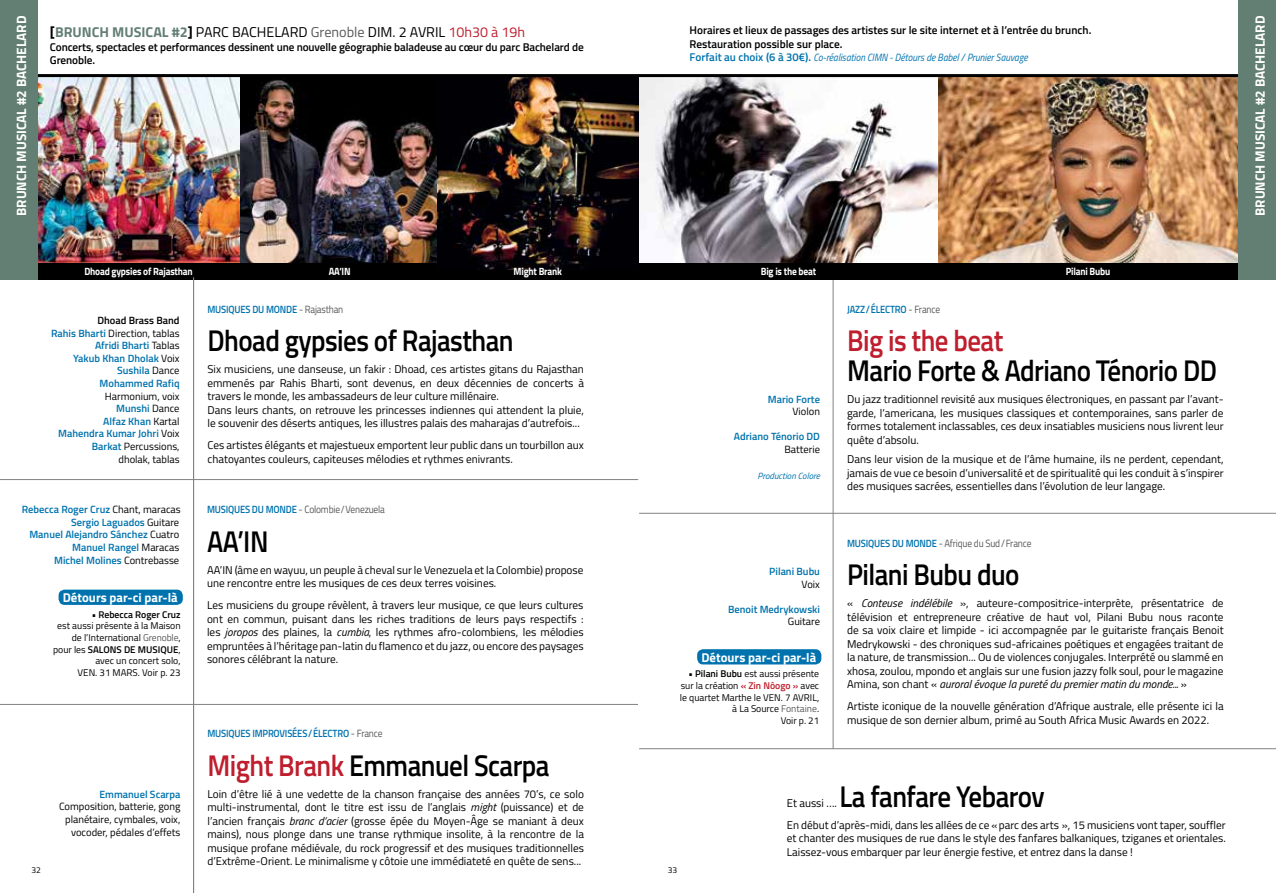
<style>
.page{position:relative;width:1276px;height:893px;background:#fff}
.page>*{position:absolute;margin:0;border:0;box-sizing:border-box;transform-origin:0 0}
.t1{font:600 30px "Titillium Web";letter-spacing:-.02em;color:#000;scale:.9 1}
.t2{font:600 30px "Titillium Web";letter-spacing:-.02em;color:#be1e2d;scale:.9 1}
.t3{font:14.25px "Titillium Web";color:#000}
.t4{font:700 13.5px "Titillium Web";color:#fff}
.t5{font:700 12.75px "Titillium Web";color:#fff}
.t6{font:11.25px/13.5px "Titillium Web";color:#000;text-align:justify}
.t7{font:600 11.25px/13.5px "Titillium Web";letter-spacing:-.01em;color:#000}
.t8{font:600 10.5px/12.6px "Titillium Web";color:#0073ae;text-align:right}
.t9{font:10.5px/12.6px "Titillium Web";color:#000;text-align:right}
.t10{font:600 10.5px "Titillium Web";letter-spacing:-.02em;color:#0073ae;scale:.9 1}
.t11{font:italic 10.5px "Titillium Web";color:#0073ae;scale:.9 1}
.t12{font:10.5px "Titillium Web";letter-spacing:-.02em;color:#58595b;scale:.9 1}
.t13{font:700 10.5px "Titillium Web";letter-spacing:-.02em;color:#fff;scale:.9 1}
.t14{font:9.75px/11.7px "Titillium Web";color:#000;text-align:right}
.t15{font:600 9.75px "Titillium Web";color:#000}
.t16{font:italic 9px "Titillium Web";color:#0073ae}
.t17{font:8.4px "Titillium Web";color:#000}
.s1{font-weight:600;font-style:normal;font-size:11.25px}
.s2{font-weight:700}
.s3{font-weight:700;color:#637f74}
.s4{color:#58595b}
.s5{color:#be1e2d}
.s6{color:#000}
.s7{font-weight:400;color:#000}
.s8{font-weight:600;color:#0073ae}
.s9{font-weight:400;color:#58595b}
.s10{font-style:italic}
.s11{font-weight:600}
.s12{font-weight:600;color:#be1e2d}
</style>
<div class="page">
<img style="left:239px;top:77px;width:198px;height:186px">
<img style="left:37px;top:77px;width:202px;height:186px">
<img style="left:938px;top:77px;width:300px;height:186px">
<div style="left:37px;top:263px;width:1201px;height:16px;background:#000"></div>
<hr style="left:833px;top:279px;width:1px;height:470px;background:#808285">
<img style="left:638px;top:77px;width:300px;height:186px">
<img style="left:437px;top:77px;width:201px;height:192px">
<hr style="left:639px;top:513px;width:637px;height:1px;background:#808285">
<hr style="left:639px;top:748px;width:637px;height:1px;background:#808285">
<hr style="left:0;top:704px;width:638px;height:1px;background:#808285">
<hr style="left:0;top:74px;width:1276px;height:3px;background:#000">
<div style="left:1238px;top:0;width:38px;height:279px;background:#637f74"></div>
<div style="left:0;top:0;width:37px;height:279px;background:#637f74"></div>
<hr style="left:193px;top:277px;width:1px;height:616px;background:#808285">
<hr style="left:0;top:479px;width:638px;height:1px;background:#808285">
<div style="left:59px;top:590px;width:124px;height:15px;background:#0073ae;border-radius:6px"></div>
<div style="left:697px;top:649px;width:124px;height:15px;background:#0073ae;border-radius:6px"></div>
<p class="t4" style="left:11px;top:216px;width:202px;rotate:-90deg">BRUNCH MUSICAL #2 BACHELARD</p>
<p class="t4" style="left:1250px;top:216px;width:202px;rotate:-90deg">BRUNCH MUSICAL #2 BACHELARD</p>
<p class="t7" style="left:689px;top:23px;width:403px">Horaires et lieux de passages des artistes sur le site internet et à l’entrée du brunch.<br>Restauration possible sur place.</p>
<p class="t11" style="left:689px;top:50px;width:377px"><span class="s1">Forfait au choix (6 à 30€).</span> Co-réalisation CIMN - Détours de Babel / Prunier Sauvage</p>
<p class="t3" style="left:50px;top:22px;width:477px"><span class="s2">[</span><span class="s3">BRUNCH MUSICAL #2</span><span class="s2">]</span> PARC BACHELARD <span class="s4">Grenoble</span> DIM. 2 AVRIL <span class="s5">10h30 à 19h</span></p>
<p class="t7" style="left:50px;top:40px;width:535px">Concerts, spectacles et performances dessinent une nouvelle géographie baladeuse au cœur du parc Bachelard de<br>Grenoble.</p>
<p class="t13" style="left:84px;top:263px;width:122px">Dhoad gypsies of Rajasthan</p>
<p class="t13" style="left:1065px;top:263px;width:51px">Pilani Bubu</p>
<p class="t13" style="left:329px;top:263px;width:26px">AA’IN</p>
<p class="t13" style="left:513px;top:263px;width:56px">Might Brank</p>
<p class="t13" style="left:761px;top:263px;width:63px">Big is the beat</p>
<p class="t8" style="left:51px;top:313px;width:130px"><span class="s6">Dhoad Brass Band<br></span>Rahis Bharti <span class="s7">Direction, tablas<br></span>Afridi Bharti <span class="s7">Tablas<br></span>Yakub Khan Dholak <span class="s7">Voix<br></span>Sushila <span class="s7">Dance<br></span>Mohammed Rafiq</p>
<p class="t9" style="left:58px;top:389px;width:123px">Harmonium, voix<br><span class="s8">Munshi</span> Dance<br><span class="s8">Alfaz Khan</span> Kartal<br><span class="s8">Mahendra Kumar Johri</span> Voix<br><span class="s8">Barkat</span> Percussions, dholak, tablas</p>
<p class="t10" style="left:207px;top:301px;width:152px">MUSIQUES DU MONDE <span class="s9">- Rajasthan</span></p>
<h1 class="t1" style="left:207px;top:318px;width:342px">Dhoad gypsies of Rajasthan</h1>
<p class="t6" style="left:207px;top:362px;width:378px;text-align:left">Six musiciens, une danseuse, un fakir : Dhoad, ces artistes gitans du Rajasthan emmenés par Rahis Bharti, sont devenus, en deux décennies de concerts à travers le monde, les ambassadeurs de leur culture millénaire.<br>Dans leurs chants, on retrouve les princesses indiennes qui attendent la pluie, le souvenir des déserts antiques, les illustres palais des maharajas d’autrefois...</p>
<p class="t6" style="left:207px;top:438px;width:378px">Ces artistes élégants et majestueux emportent leur public dans un tourbillon aux chatoyantes couleurs, capiteuses mélodies et rythmes enivrants.</p>
<p class="t8" style="left:768px;top:392px;width:54px">Mario Forte</p>
<p class="t9" style="left:792px;top:405px;width:29px">Violon</p>
<p class="t8" style="left:734px;top:430px;width:88px">Adriano Ténorio DD</p>
<p class="t9" style="left:784px;top:443px;width:37px">Batterie</p>
<p class="t16" style="left:757px;top:470px;width:64px">Production Colore</p>
<p class="t10" style="left:847px;top:301px;width:105px">JAZZ/ÉLECTRO <span class="s9">- France</span></p>
<h1 class="t2" style="left:847px;top:318px;width:175px">Big is the beat</h1>
<h1 class="t1" style="left:847px;top:348px;width:412px">Mario Forte &amp; Adriano Ténorio DD</h1>
<p class="t6" style="left:847px;top:392px;width:378px">Du jazz traditionnel revisité aux musiques électroniques, en passant par l’avant&shy;garde, l’americana, les musiques classiques et contemporaines, sans parler de formes totalement inclassables, ces deux insatiables musiciens nous livrent leur quête d’absolu.</p>
<p class="t6" style="left:847px;top:452px;width:378px">Dans leur vision de la musique et de l’âme humaine, ils ne perdent, cependant, jamais de vue ce besoin d’universalité et de spiritualité qui les conduit à s’inspirer des musiques sacrées, essentielles dans l’évolution de leur langage.</p>
<p class="t12" style="left:207px;top:502px;width:199px"><span class="s8">MUSIQUES DU MONDE</span> - Colombie/Venezuela</p>
<h1 class="t1" style="left:207px;top:518px;width:70px">AA’IN</h1>
<p class="t6" style="left:207px;top:562px;width:378px">AA’IN (âme en wayuu, un peuple à cheval sur le Venezuela et la Colombie) propose une rencontre entre les musiques de ces deux terres voisines.</p>
<p class="t6" style="left:207px;top:598px;width:378px">Les musiciens du groupe révèlent, à travers leur musique, ce que leurs cultures ont en commun, puisant dans les riches traditions de leurs pays respectifs : les <span class="s10">joropos</span> des plaines, la <span class="s10">cumbia</span>, les rythmes afro-colombiens, les mélodies empruntées à l’héritage pan-latin du flamenco et du jazz, ou encore des paysages sonores célébrant la nature.</p>
<p class="t8" style="left:22px;top:503px;width:160px">Rebecca Roger Cruz <span class="s7">Chant, maracas<br></span>Sergio Laguados <span class="s7">Guitare<br></span>Manuel Alejandro Sánchez <span class="s7">Cuatro<br></span>Manuel Rangel <span class="s7">Maracas<br></span>Michel Molines <span class="s7">Contrebasse</span></p>
<p class="t12" style="left:847px;top:535px;width:206px"><span class="s8">MUSIQUES DU MONDE</span> - Afrique du Sud/France</p>
<h1 class="t1" style="left:847px;top:552px;width:193px">Pilani Bubu duo</h1>
<p class="t6" style="left:847px;top:596px;width:378px">« <span class="s10">Conteuse indélébile</span> », auteure-compositrice-interprète, présentatrice de télévision et entrepreneure créative de haut vol, Pilani Bubu nous raconte de sa voix claire et limpide - ici accompagnée par le guitariste français Benoit Medrykowski - des chroniques sud-africaines poétiques et engagées traitant de la nature, de transmission... Ou de violences conjugales. Interprété ou slammé en xhosa, zoulou, mpondo et anglais sur une fusion jazzy folk soul, pour le magazine Amina, son chant « <span class="s10">auroral évoque la pureté du premier matin du monde...</span> »</p>
<p class="t6" style="left:847px;top:699px;width:378px">Artiste iconique de la nouvelle génération d’Afrique australe, elle présente ici la musique de son dernier album, primé au South Africa Music Awards en 2022.</p>
<p class="t8" style="left:769px;top:564px;width:52px">Pilani Bubu</p>
<p class="t9" style="left:801px;top:577px;width:20px">Voix</p>
<p class="t8" style="left:728px;top:602px;width:93px">Benoit Medrykowski</p>
<p class="t9" style="left:788px;top:615px;width:34px">Guitare</p>
<p class="t5" style="left:63px;top:588px;width:116px">Détours par-ci par-là</p>
<p class="t15" style="left:92px;top:607px;width:90px">• Rebecca Roger Cruz</p>
<p class="t14" style="left:53px;top:619px;width:129px">est aussi présente à la Maison de l’International <span class="s4">Grenoble</span>, pour les <span class="s11">SALONS DE MUSIQUE</span>, avec un concert solo,<br>VEN. 31 MARS. Voir p. 23</p>
<p class="t5" style="left:701px;top:647px;width:116px">Détours par-ci par-là</p>
<p class="t14" style="left:680px;top:667px;width:141px"><span class="s11">• Pilani Bubu</span> est aussi présente sur la création <span class="s12">« Zin Nôogo »</span> avec le quartet Marthe le VEN. 7 AVRIL, à La Source <span class="s4">Fontaine</span>.<br>Voir p. 21</p>
<p class="t10" style="left:207px;top:726px;width:196px">MUSIQUES IMPROVISÉES/ÉLECTRO <span class="s9">- France</span></p>
<h1 class="t1" style="left:207px;top:743px;width:382px"><span class="s5">Might Brank</span> Emmanuel Scarpa</h1>
<p class="t6" style="left:207px;top:786px;width:378px">Loin d’être lié à une vedette de la chanson française des années 70’s, ce solo multi-instrumental, dont le titre est issu de l’anglais <span class="s10">might</span> (puissance) et de l’ancien français <span class="s10">branc d’acier</span> (grosse épée du Moyen-Âge se maniant à deux mains), nous plonge dans une transe rythmique insolite, à la rencontre de la musique profane médiévale, du rock progressif et des musiques traditionnelles d’Extrême-Orient. Le minimalisme y côtoie une immédiateté en quête de sens...</p>
<h1 class="t1" style="left:839px;top:774px;width:229px">La fanfare Yebarov</h1>
<p class="t6" style="left:787px;top:817px;width:440px">En début d’après-midi, dans les allées de ce «parc des arts », 15 musiciens vont taper, souffler et chanter des musiques de rue dans le style des fanfares balkaniques, tziganes et orientales.<br>Laissez-vous embarquer par leur énergie festive, et entrez dans la danse !</p>
<p class="t8" style="left:99px;top:787px;width:82px">Emmanuel Scarpa</p>
<p class="t9" style="left:59px;top:800px;width:123px">Composition, batterie, gong planétaire, cymbales, voix, vocoder, pédales d’effets</p>
<p class="t6" style="left:787px;top:795px;width:52px">Et aussi ….</p>
<p class="t17" style="left:32px;top:863px;width:11px">32</p>
<p class="t17" style="left:668px;top:863px;width:11px">33</p>
</div>
